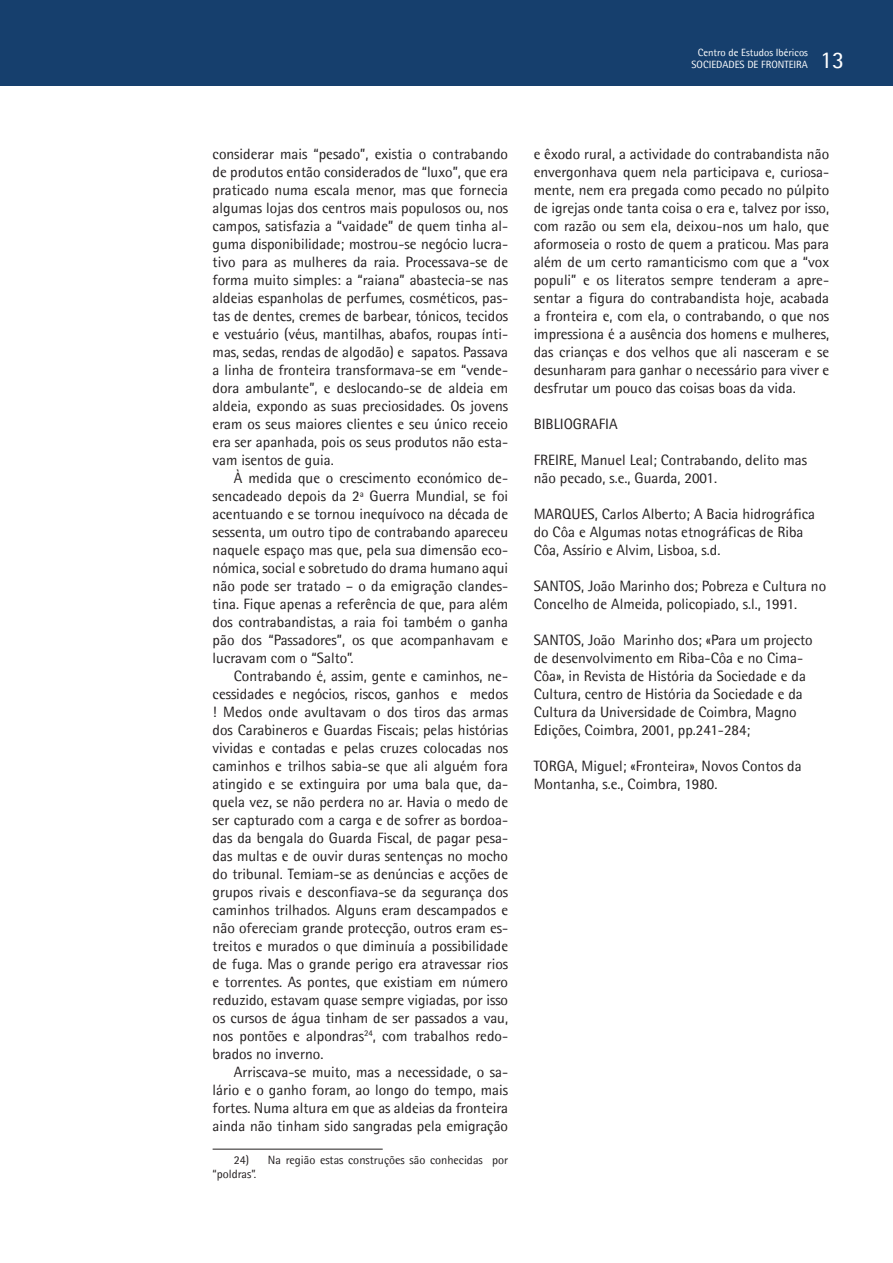
<style>
.page{position:relative;width:893px;height:1263px;background:#fff}
.page>*{position:absolute;margin:0;border:0;box-sizing:border-box;transform-origin:0 0}
.t1{font:24px "Agfa Rotis Semisans";color:#fff}
.t2{font:15px/18px "Agfa Rotis Semisans";color:#231f20;text-align:justify}
.t3{font:12px/14.4px "Agfa Rotis Semisans";color:#231f20}
.t4{font:10.5px/12.6px "Agfa Rotis Semisans";color:#fff;text-align:center}
</style>
<div class="page">
<div style="left:0;top:0;width:893px;height:85px;background:#163f6d"></div>
<hr style="left:213px;top:1149px;width:170px;height:1px;background:#231f20">
<p class="t4" style="left:691px;top:46px;width:118px">Centro de Estudos Ibéricos<br>Sociedades de Frontei ra</p>
<h1 class="t1" style="left:820px;top:46px;width:26px">1 3</h1>
<p class="t2" style="left:213px;top:145px;width:297px">considerar mais “pesado”, existia o contrabando de produtos então considerados de “luxo”, que era praticado numa escala menor, mas que fornecia algumas lojas dos centros mais populosos ou, nos campos, satisfazia a “vaidade” de quem tinha al&shy;guma disponibilidade; mostrou-se negócio lucra&shy;tivo para as mulheres da raia. Processava-se de forma muito simples: a “raiana” abastecia-se nas aldeias espanholas de perfumes, cosméticos, pas&shy;tas de dentes, cremes de barbear, tónicos, tecidos e vestuário (véus, mantilhas, abafos, roupas ínti&shy;mas, sedas, rendas de algodão) e sapatos. Passava a linha de fronteira transformava-se em “vende&shy;dora ambulante”, e deslocando-se de aldeia em aldeia, expondo as suas preciosidades. Os jovens eram os seus maiores clientes e seu único receio era ser apanhada, pois os seus produtos não esta&shy;vam isentos de guia.</p>
<p class="t2" style="left:213px;top:469px;width:297px;text-indent:21px">À medida que o crescimento económico de&shy;sencadeado depois da 2ª Guerra Mundial, se foi acentuando e se tornou inequívoco na década de sessenta, um outro tipo de contrabando apareceu naquele espaço mas que, pela sua dimensão eco&shy;nómica, social e sobretudo do drama humano aqui não pode ser tratado – o da emigração clandes&shy;tina. Fique apenas a referência de que, para além dos contrabandistas, a raia foi também o ganha pão dos “Passadores”, os que acompanhavam e lucravam com o “Salto”.</p>
<p class="t2" style="left:213px;top:667px;width:297px;text-indent:21px">Contrabando é, assim, gente e caminhos, ne&shy;cessidades e negócios, riscos, ganhos e medos ! Medos onde avultavam o dos tiros das armas dos Carabineros e Guardas Fiscais; pelas histórias vividas e contadas e pelas cruzes colocadas nos caminhos e trilhos sabia-se que ali alguém fora atingido e se extinguira por uma bala que, da&shy;quela vez, se não perdera no ar. Havia o medo de ser capturado com a carga e de sofrer as bordoa&shy;das da bengala do Guarda Fiscal, de pagar pesa&shy;das multas e de ouvir duras sentenças no mocho do tribunal. Temiam-se as denúncias e acções de grupos rivais e desconfiava-se da segurança dos caminhos trilhados. Alguns eram descampados e não ofereciam grande protecção, outros eram es&shy;treitos e murados o que diminuía a possibilidade de fuga. Mas o grande perigo era atravessar rios e torrentes. As pontes, que existiam em número reduzido, estavam quase sempre vigiadas, por isso os cursos de água tinham de ser passados a vau, nos pontões e alpondras<sup>24</sup>, com trabalhos redo&shy;brados no inverno.</p>
<p class="t2" style="left:213px;top:1063px;width:297px;text-indent:21px">Arriscava-se muito, mas a necessidade, o sa&shy;lário e o ganho foram, ao longo do tempo, mais fortes. N uma altura em que as aldeias da fronteira ainda não tinham sido sangradas pela emigração</p>
<p class="t3" style="left:213px;top:1152px;width:297px;text-indent:21px">24) Na região estas construções são conhecidas por “poldras”.</p>
<p class="t2" style="left:534px;top:145px;width:297px">e êxodo rural, a actividade do contrabandista não envergonhava quem nela participava e, curiosa&shy;mente, nem era pregada como pecado no púlpito de igrejas onde tanta coisa o era e, talvez por isso, com razão ou sem ela, deixou-nos um halo, que aformoseia o rosto de quem a praticou. Mas para além de um certo ramanticismo com que a “vox populi” e os literatos sempre tenderam a apre&shy;sentar a figura do contrabandista hoje, acabada a fronteira e, com ela, o contrabando, o que nos impressiona é a ausência dos homens e mulheres, das crianças e dos velhos que ali nasceram e se desunharam para ganhar o necessário para viver e desfrutar um pouco das coisas boas da vida.</p>
<p class="t2" style="left:534px;top:415px;width:86px">Bibli ografia</p>
<p class="t2" style="left:534px;top:451px;width:275px">FREIRE, Manuel Leal; Contrabando, delito mas não pecado, s.e., Guarda, 2001 .</p>
<p class="t2" style="left:534px;top:505px;width:283px;text-align:left">MARQUES, Carlos Alberto; A Bacia hidrográfica do Côa e Algumas notas etnográficas de Riba<br>Côa, Assírio e Alvim, Lisboa, s.d.</p>
<p class="t2" style="left:534px;top:577px;width:17px">SANTO</p>
<p class="t2" style="left:534px;top:577px;width:294px;text-indent:40px">S, João Marinho dos; Pobreza e Cultura no<br>Concelho de Almeida, policopiado, s.l., 1 991 .</p>
<p class="t2" style="left:534px;top:631px;width:17px">SANTO</p>
<p class="t2" style="left:534px;top:631px;width:281px;text-align:left;text-indent:40px">S, João Marinho dos; «Para um projecto de desenvolvimento em Riba-Côa e no Cima-Côa», in Revista de História da Sociedade e da Cultura, centro de História da Sociedade e da Cultura da Universidade de Coimbra, Magno Edições, Coimbra, 2001 , pp.241 -284;</p>
<p class="t2" style="left:534px;top:757px;width:269px">TORGA, Miguel; «Fronteira», Novos Contos da<br>Montanha, s.e., Coimbra, 1 980.</p>
</div>
